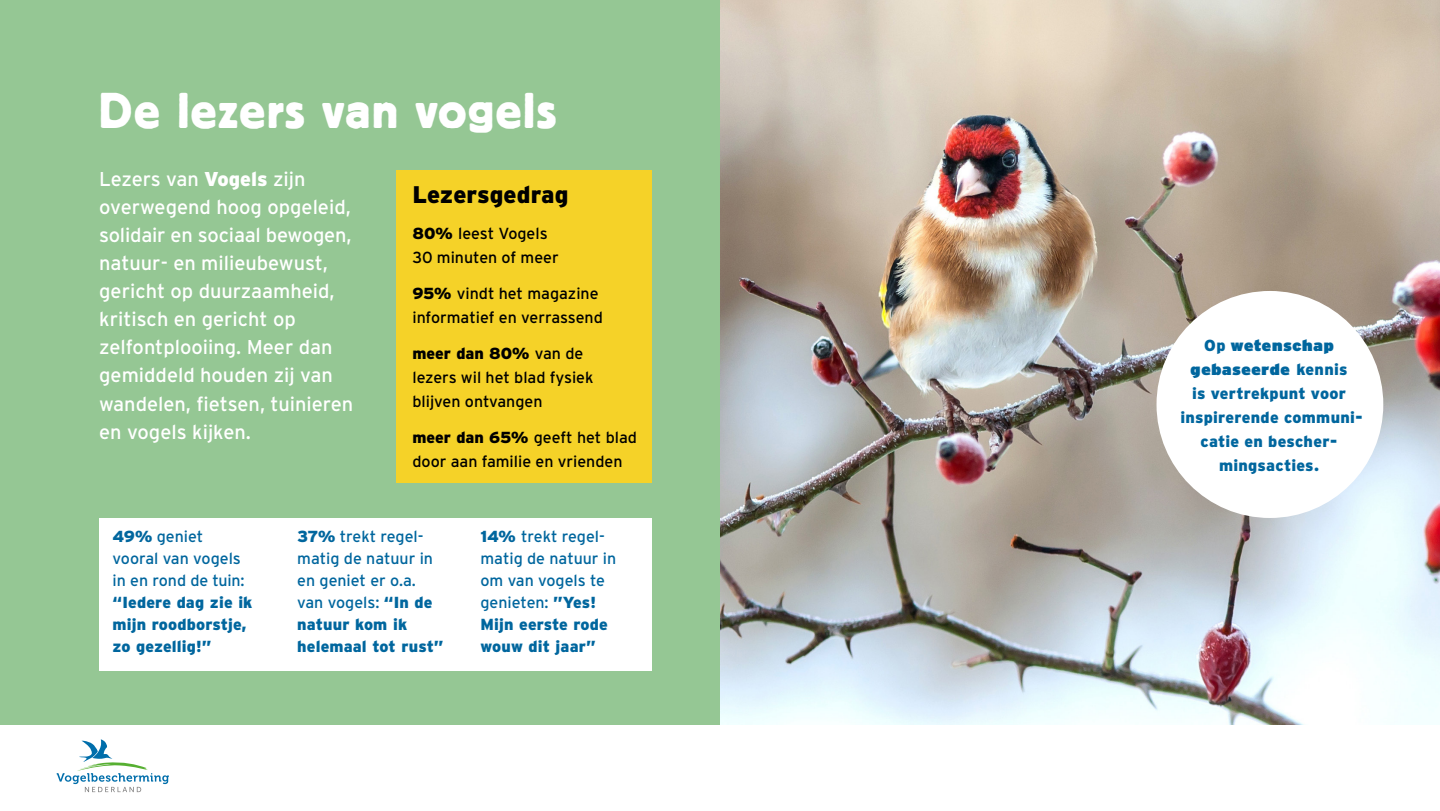
<style>
.page{position:relative;width:1440px;height:811px;background:#fff}
.page>*{position:absolute;margin:0;border:0;box-sizing:border-box;transform-origin:0 0}
.t1{font:50px "Block BE";letter-spacing:.03em;color:#fff}
.t2{font:900 24px "Interstate";color:#000}
.t3{font:20px/28px "Interstate";color:#fff}
.t4{font:900 16px/24px "Interstate";letter-spacing:.01em;color:#00669e;text-align:center}
.t5{font:16px/24px "Interstate";color:#000}
.t6{font:16px/22px "Interstate";color:#00669e}
.s1{font-weight:900}
.s2{font-weight:400}
.s3{font-style:inherit}
</style>
<div class="page">
<div style="left:0;top:0;width:1440px;height:737px;background:#95c794"></div>
<img style="left:721px;top:0;width:719px;height:725px">
<div style="left:397px;top:170px;width:255px;height:312px;background:#f5d228"></div>
<div style="left:1157px;top:291px;width:226px;height:226px;background:#fff;border-radius:50%"></div>
<div style="left:99px;top:517px;width:553px;height:153px;background:#fff"></div>
<div style="left:0;top:725px;width:1440px;height:85px;background:#fff"></div>
<svg style="left:57px;top:739px;width:112px;height:52px"></svg>
<p class="t1" style="left:99px;top:82px;width:459px">De lezers van vogels</p>
<p class="t3" style="left:99px;top:165px;width:255px">Lezers van <span class="s1">Vogels</span> zijn overwegend hoog opgeleid, solidair en sociaal bewogen, natuur- en milieubewust, gericht op duurzaamheid, kritisch en gericht op zelfontplooiing. Meer dan gemiddeld houden zij van wandelen, fietsen, tuinieren en vogels kijken.</p>
<p class="t2" style="left:412px;top:180px;width:158px">Lezersgedrag</p>
<p class="t5" style="left:412px;top:221px;width:148px"><span class="s1">80%</span> leest Vogels<br>30 minuten of meer</p>
<p class="t5" style="left:412px;top:281px;width:192px"><span class="s1">95%</span> vindt het magazine informatief en verrassend</p>
<p class="t5" style="left:412px;top:341px;width:183px"><span class="s1">meer dan 80%</span> van de lezers wil het blad fysiek blijven ontvangen</p>
<p class="t5" style="left:412px;top:425px;width:226px"><span class="s1">meer dan 65%</span> geeft het blad door aan familie en vrienden</p>
<p class="t4" style="left:113px;top:525px;width:141px;line-height:22px;text-align:left">49% <span class="s2">geniet vooral van vogels in en rond de tuin: </span>“Iedere dag zie ik mijn roodborstje, zo gezellig!”</p>
<p class="t6" style="left:297px;top:525px;width:148px"><span class="s1">37%</span> trekt regel&shy;matig de natuur in en geniet er o.a. van vogels: <span class="s1">“In de natuur kom ik helemaal tot rust”</span></p>
<p class="t6" style="left:480px;top:525px;width:137px"><span class="s1">14%</span> trekt regel&shy;matig de natuur in om van vogels te genieten: <span class="s1">”Yes!<br>Mijn eerste rode wouw dit jaar”</span></p>
<p class="t4" style="left:1180px;top:333px;width:184px">Op <span class="s3">wetenschap gebaseerde</span> kennis<br>is vertrekpunt voor inspirerende communi&shy;catie en bescher&shy;mingsacties.</p>
</div>
